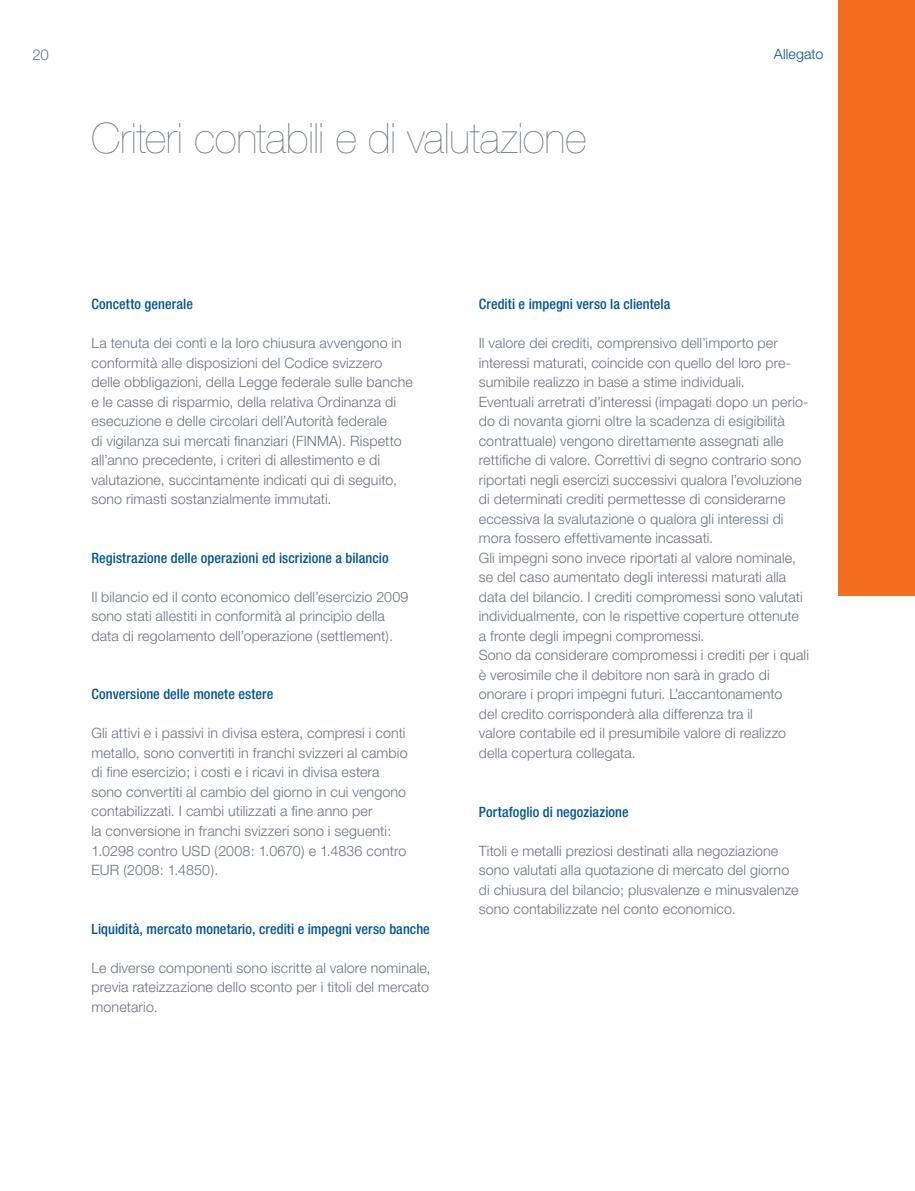
<style>
.page{position:relative;width:915px;height:1191px;background:#fff}
.page>*{position:absolute;margin:0;border:0;box-sizing:border-box;transform-origin:0 0}
.t1{font:200 42px "Helvetica Neue";letter-spacing:-.005em;color:#6a737b}
.t2{font:300 15px "Helvetica Neue";color:#6a737b}
.t3{font:300 14.25px/19.5px "Helvetica Neue";letter-spacing:.01em;color:#6a737b}
.t4{font:500 condensed 14.25px "Helvetica Neue";letter-spacing:.005em;color:#005596}
.t5{font:300 14.25px "Helvetica Neue";letter-spacing:.01em;color:#005596}
</style>
<div class="page">
<div style="left:838px;top:0;width:76px;height:595px;background:#f36e21"></div>
<p class="t2" style="left:32px;top:49px;width:18px">20</p>
<p class="t5" style="left:773px;top:49px;width:51px">Allegato</p>
<h1 class="t1" style="left:91px;top:123px;width:496px">Criteri contabili e di valutazione</h1>
<p class="t4" style="left:91px;top:299px;width:103px">Concetto generale</p>
<p class="t3" style="left:91px;top:335px;width:323px">La tenuta dei conti e la loro chiusura avvengono in conformità alle disposizioni del Codice svizzero delle obbligazioni, della Legge federale sulle banche e le casse di risparmio, della relativa Ordinanza di esecuzione e delle circolari dell’Autorità federale<br>di vigilanza sui mercati finanziari (FINMA). Rispetto all’anno precedente, i criteri di allestimento e di valutazione, succintamente indicati qui di seguito, sono rimasti sostanzialmente immutati.</p>
<p class="t4" style="left:91px;top:553px;width:298px">Registrazione delle operazioni ed iscrizione a bilancio</p>
<p class="t3" style="left:91px;top:588px;width:318px">Il bilancio ed il conto economico dell’esercizio 2009 sono stati allestiti in conformità al principio della data di regolamento dell’operazione (settlement).</p>
<p class="t4" style="left:91px;top:689px;width:183px">Conversione delle monete estere</p>
<p class="t3" style="left:91px;top:725px;width:317px">Gli attivi e i passivi in divisa estera, compresi i conti metallo, sono convertiti in franchi svizzeri al cambio di fine esercizio; i costi e i ricavi in divisa estera sono convertiti al cambio del giorno in cui vengono contabilizzati. I cambi utilizzati a fine anno per<br>la conversione in franchi svizzeri sono i seguenti:<br>1.0298 contro USD (2008: 1.0670) e 1.4836 contro EUR (2008: 1.4850).</p>
<p class="t4" style="left:91px;top:923px;width:340px">Liquidità, mercato monetario, crediti e impegni verso banche</p>
<p class="t3" style="left:91px;top:959px;width:340px;text-align:justify">Le diverse componenti sono iscritte al valore nominale, previa rateizzazione dello sconto per i titoli del mercato monetario.</p>
<p class="t4" style="left:478px;top:299px;width:193px">Crediti e impegni verso la clientela</p>
<p class="t3" style="left:478px;top:335px;width:331px">Il valore dei crediti, comprensivo dell’importo per interessi maturati, coincide con quello del loro pre&shy;sumibile realizzo in base a stime individuali.<br>Eventuali arretrati d’interessi (impagati dopo un perio&shy;do di novanta giorni oltre la scadenza di esigibilità contrattuale) vengono direttamente assegnati alle rettifiche di valore. Correttivi di segno contrario sono riportati negli esercizi successivi qualora l’evoluzione di determinati crediti permettesse di considerarne eccessiva la svalutazione o qualora gli interessi di mora fossero effettivamente incassati.<br>Gli impegni sono invece riportati al valore nominale, se del caso aumentato degli interessi maturati alla data del bilancio. I crediti compromessi sono valutati individualmente, con le rispettive coperture ottenute a fronte degli impegni compromessi.<br>Sono da considerare compromessi i crediti per i quali è verosimile che il debitore non sarà in grado di onorare i propri impegni futuri. L’accantonamento<br>del credito corrisponderà alla differenza tra il<br>valore contabile ed il presumibile valore di realizzo della copertura collegata.</p>
<p class="t4" style="left:478px;top:806px;width:151px">Portafoglio di negoziazione</p>
<p class="t3" style="left:478px;top:842px;width:321px">Titoli e metalli preziosi destinati alla negoziazione sono valutati alla quotazione di mercato del giorno di chiusura del bilancio; plusvalenze e minusvalenze sono contabilizzate nel conto economico.</p>
</div>
